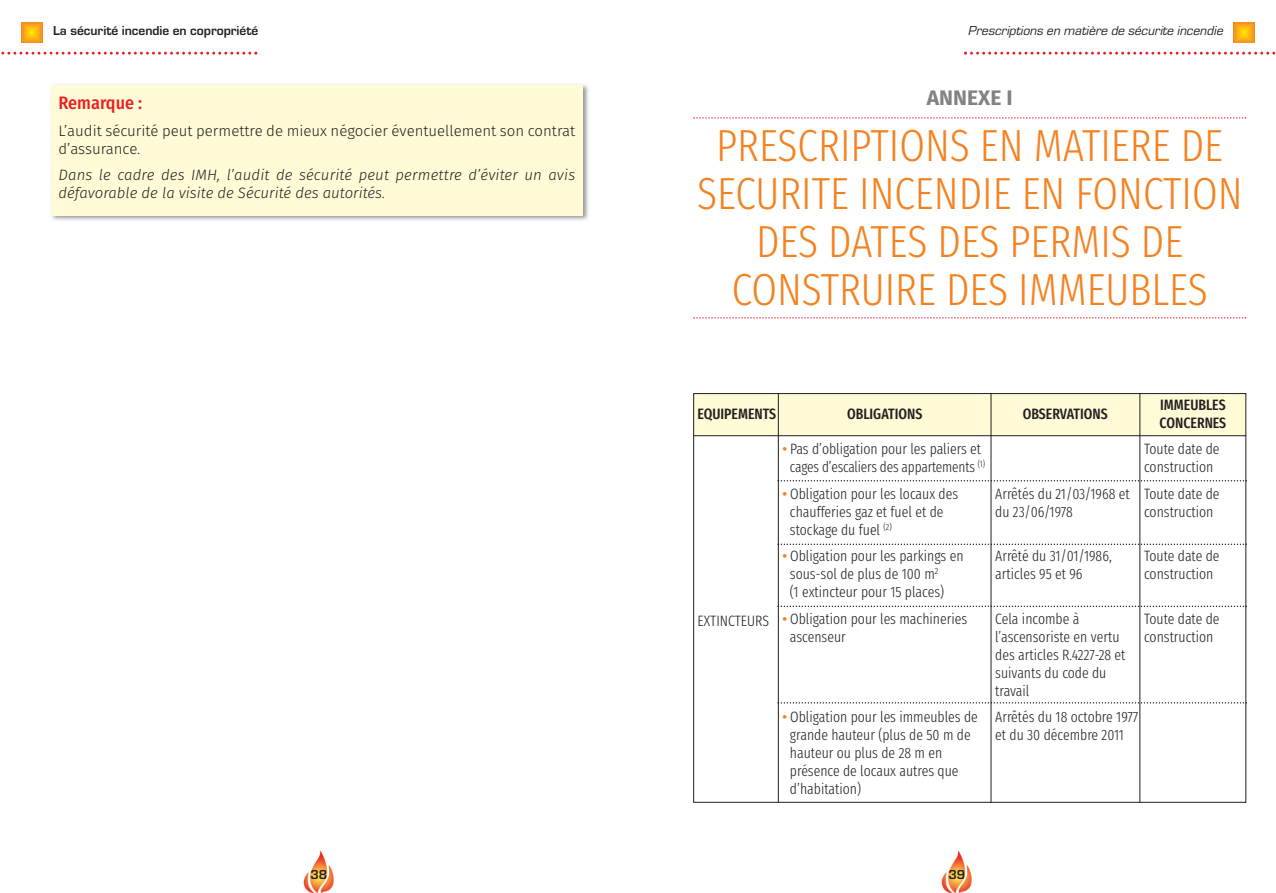
<style>
.page{position:relative;width:1276px;height:893px;background:#fff}
.page>*{position:absolute;margin:0;border:0;box-sizing:border-box;transform-origin:0 0}
.t1{font:300 extra-condensed 45px/48px "Fira Sans";color:#f58220;text-align:center}
.t2{font:700 21px "Fira Sans";color:#808285}
.t3{font:500 18px "Fira Sans Condensed";color:#ee1d23}
.t4{font:300 extra-condensed 15px/18px "Fira Sans";color:#231f20}
.t5{font:italic 300 15px/18px "Fira Sans";color:#231f20}
.t6{font:300 15px/18px "Fira Sans";color:#231f20}
.t7{font:500 extra-condensed 15px/18px "Fira Sans";color:#231f20}
.t8{font:italic 13.5px "Eurostile";color:#231f20}
.t9{font:700 13.5px "Eurostile";color:#231f20}
.s1{font-weight:500;color:#f58220}
</style>
<div class="page">
<img style="left:941px;top:850px;width:31px;height:43px">
<svg style="left:1233px;top:22px;width:21px;height:21px"></svg>
<svg style="left:964px;top:52px;width:312px;height:3px"></svg>
<img style="left:303px;top:850px;width:31px;height:43px">
<svg style="left:21px;top:22px;width:22px;height:21px"></svg>
<svg style="left:1px;top:52px;width:256px;height:3px"></svg>
<img style="left:51px;top:84px;width:538px;height:136px">
<div style="left:51px;top:85px;width:532px;height:130px;background:#fffbd6"></div>
<svg style="left:693px;top:117px;width:553px;height:2px"></svg>
<svg style="left:693px;top:317px;width:553px;height:2px"></svg>
<div style="left:693px;top:393px;width:553px;height:43px;background:#fffbd6"></div>
<hr style="left:778px;top:393px;width:1px;height:410px;background:#231f20">
<hr style="left:990px;top:393px;width:1px;height:410px;background:#231f20">
<hr style="left:1139px;top:393px;width:1px;height:410px;background:#231f20">
<hr style="left:693px;top:435px;width:553px;height:1px;background:#231f20">
<svg style="left:777px;top:480px;width:470px;height:1px"></svg>
<svg style="left:777px;top:544px;width:470px;height:1px"></svg>
<svg style="left:777px;top:606px;width:470px;height:1px"></svg>
<svg style="left:777px;top:702px;width:470px;height:2px"></svg>
<p class="t9" style="left:53px;top:22px;width:207px">La sécurité incendie en copropriété</p>
<p class="t8" style="left:968px;top:26px;width:259px">Prescriptions en matière de sécurite incendie</p>
<p class="t3" style="left:59px;top:93px;width:85px">Remarque :</p>
<p class="t6" style="left:59px;top:123px;width:518px">L’audit sécurité peut permettre de mieux négocier éventuellement son contrat d’assurance.</p>
<p class="t5" style="left:59px;top:167px;width:518px">Dans le cadre des IMH, l’audit de sécurité peut permettre d’éviter un avis défavorable de la visite de Sécurité des autorités.</p>
<p class="t9" style="left:310px;top:867px;width:18px">38</p>
<h2 class="t2" style="left:927px;top:90px;width:87px">ANNEXE I</h2>
<h1 class="t1" style="left:697px;top:125px;width:547px">PRESCRIPTIONS EN MATIERE DE<br>SECURITE INCENDIE EN FONCTION<br>DES DATES DES PERMIS DE<br>CONSTRUIRE DES IMMEUBLES</h1>
<p class="t7" style="left:697px;top:406px;width:80px">EQUIPEMENTS</p>
<p class="t7" style="left:847px;top:406px;width:77px">OBLIGATIONS</p>
<p class="t7" style="left:1023px;top:406px;width:86px">OBSERVATIONS</p>
<p class="t7" style="left:1159px;top:397px;width:68px">IMMEUBLES<br>CONCERNES</p>
<p class="t4" style="left:1144px;top:441px;width:77px">Toute date de construction</p>
<p class="t4" style="left:1144px;top:485px;width:77px">Toute date de construction</p>
<p class="t4" style="left:1144px;top:548px;width:77px">Toute date de construction</p>
<p class="t4" style="left:1144px;top:610px;width:77px">Toute date de construction</p>
<p class="t4" style="left:782px;top:441px;width:204px;text-align:center"><span class="s1">•</span> Pas d’obligation pour les paliers et cages d’escaliers des appartements <sup>(1)</sup></p>
<p class="t4" style="left:790px;top:485px;width:170px;text-indent:-7px"><span class="s1">•</span> Obligation pour les locaux des chaufferies gaz et fuel et de stockage du fuel <sup>(2)</sup></p>
<p class="t4" style="left:790px;top:548px;width:175px;text-indent:-7px"><span class="s1">•</span> Obligation pour les parkings en sous-sol de plus de 100 m<sup>2<br></sup>(1 extincteur pour 15 places)</p>
<p class="t4" style="left:790px;top:610px;width:179px;text-indent:-7px"><span class="s1">•</span> Obligation pour les machineries ascenseur</p>
<p class="t4" style="left:995px;top:485px;width:136px">Arrêtés du 21/03/1968 et du 23/06/1978</p>
<p class="t4" style="left:995px;top:548px;width:118px">Arrêté du 31/01/1986, articles 95 et 96</p>
<p class="t4" style="left:995px;top:610px;width:132px">Cela incombe à l’ascensoriste en vertu des articles R.4227-28 et suivants du code du travail</p>
<p class="t4" style="left:995px;top:709px;width:145px">Arrêtés du 18 octobre 1977 et du 30 décembre 2011</p>
<p class="t4" style="left:697px;top:613px;width:73px">EXTINCTEURS</p>
<p class="t4" style="left:790px;top:709px;width:189px;text-indent:-7px"><span class="s1">•</span> Obligation pour les immeubles de grande hauteur (plus de 50 m de hauteur ou plus de 28 m en présence de locaux autres que d’habitation)</p>
<p class="t9" style="left:948px;top:867px;width:18px">39</p>
</div>
